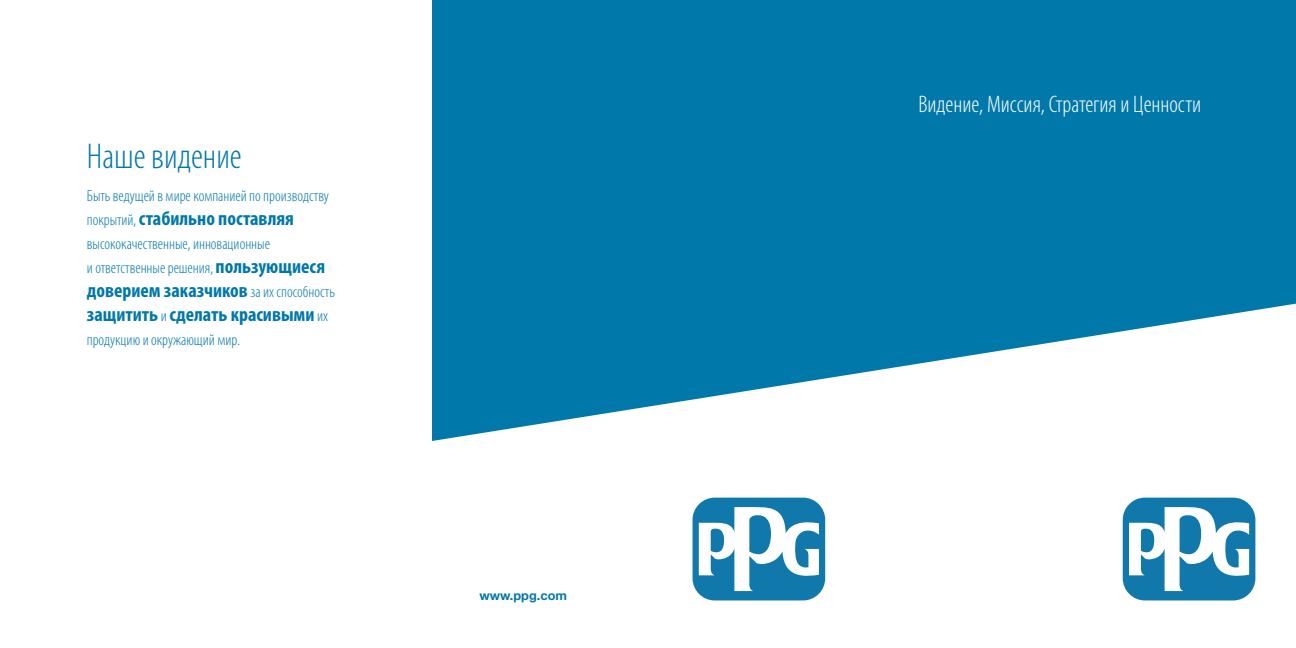
<style>
.page{position:relative;width:1296px;height:648px;background:#fff}
.page>*{position:absolute;margin:0;border:0;box-sizing:border-box;transform-origin:0 0}
.headings{font:300 condensed 36px "Myriad Pro";color:#0078aa}
.headings-2{font:300 condensed 24px "Myriad Pro";color:#fff}
.blue_text{font:700 condensed 20px/24px "Myriad Pro";color:#0078aa}
.blue_text-2{font:300 condensed 16px/24px "Myriad Pro";color:#0078aa}
.t1{font:700 12.7px "Helvetica Neue LT Std";color:#0078aa}
.s1{font-weight:300;font-size:16px}
.s2{font-weight:700;font-size:20px}
</style>
<div class="page">
<svg style="left:432px;top:0;width:864px;height:441px;fill:#0078aa"></svg>
<div style="left:1123px;top:498px;width:132px;height:102px;background:#1078aa;border-radius:22px"></div>
<svg style="left:1129px;top:507px;width:120px;height:84px"></svg>
<div style="left:693px;top:498px;width:132px;height:102px;background:#1078aa;border-radius:22px"></div>
<svg style="left:699px;top:507px;width:120px;height:84px"></svg>
<p class="headings" style="left:87px;top:135px;width:156px">Наше видение</p>
<p class="blue_text-2" style="left:87px;top:184px;width:244px">Быть ведущей в мире компанией по производству</p>
<p class="blue_text" style="left:87px;top:206px;width:209px"><span class="s1">покрытий,</span> стабильно поставляя</p>
<p class="blue_text-2" style="left:87px;top:232px;width:240px">высококачественные, инновационные<br>и ответственные решения, <span class="s2">пользующиеся</span></p>
<p class="blue_text" style="left:87px;top:278px;width:250px">доверием заказчиков <span class="s1">за их способность </span>защитить <span class="s1">и</span> сделать красивыми <span class="s1">их</span></p>
<p class="blue_text-2" style="left:87px;top:328px;width:155px">продукцию и окружающий мир.</p>
<p class="t1" style="left:480px;top:588px;width:89px">www.ppg.com</p>
<p class="headings-2" style="left:919px;top:89px;width:284px">Видение, Миссия, Стратегия и Ценности</p>
</div>
